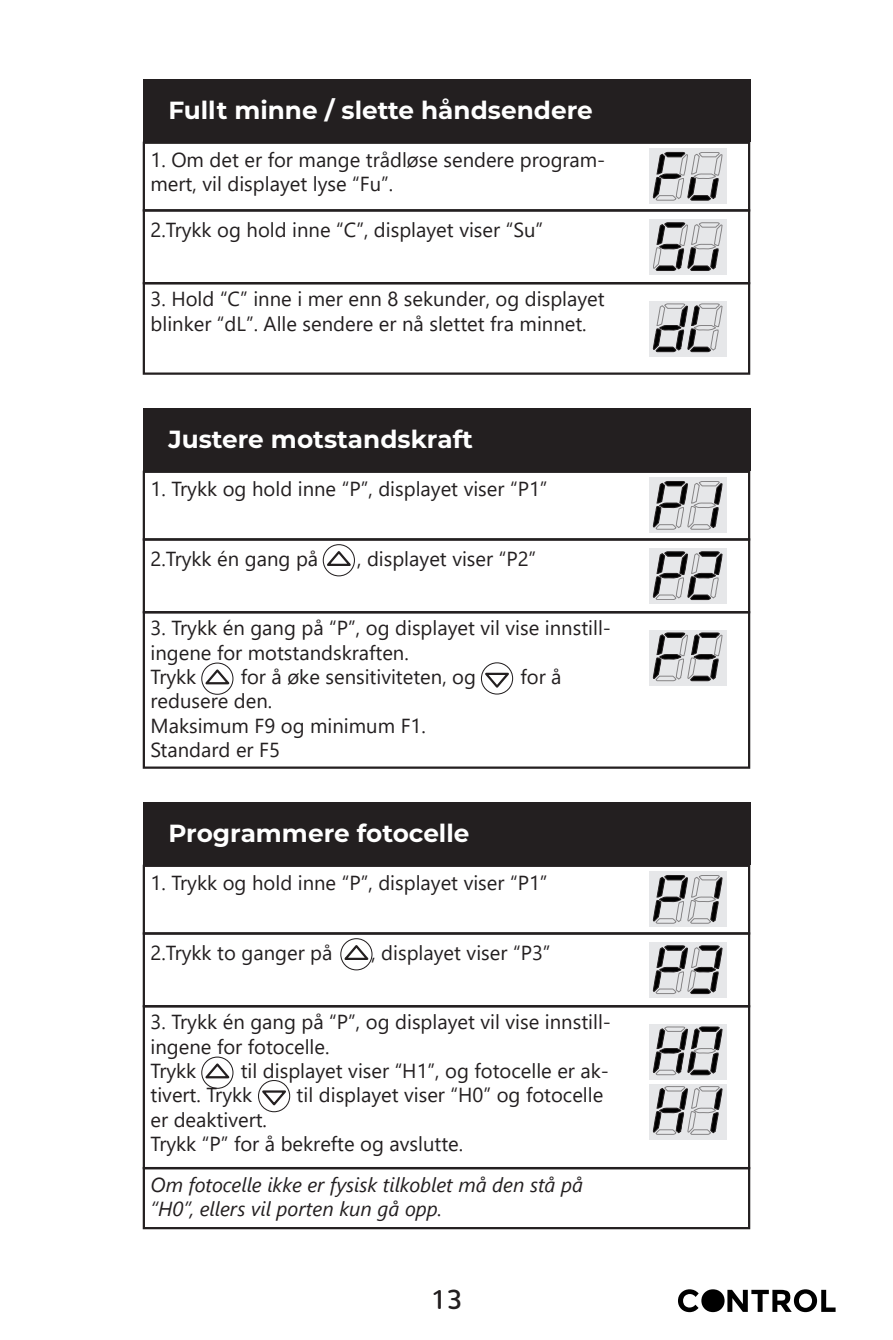
<style>
.page{position:relative;width:893px;height:1340px;background:#fff}
.page>*{position:absolute;margin:0;border:0;box-sizing:border-box;transform-origin:0 0}
.t1{font:500 27px "Nunito";color:#231f20}
.t2{font:700 24.75px "Montserrat";color:#fff}
.t3{font:20.25px/24.3px "Segoe UI";color:#231f20}
.t4{font:italic 20.25px/24.3px "Segoe UI";color:#231f20}
</style>
<div class="page">
<svg style="left:678px;top:1289px;width:158px;height:23px"></svg>
<div style="left:649px;top:301px;width:78px;height:56px;background:#e6e7e9"></div>
<div style="left:649px;top:630px;width:78px;height:56px;background:#e6e7e9"></div>
<div style="left:649px;top:1024px;width:78px;height:56px;background:#e6e7e9"></div>
<div style="left:649px;top:1083px;width:78px;height:56px;background:#e6e7e9"></div>
<div style="left:649px;top:219px;width:78px;height:55px;background:#e6e7e9"></div>
<div style="left:649px;top:548px;width:78px;height:55px;background:#e6e7e9"></div>
<div style="left:649px;top:941px;width:78px;height:56px;background:#e6e7e9"></div>
<div style="left:649px;top:148px;width:78px;height:56px;background:#e6e7e9"></div>
<div style="left:649px;top:477px;width:78px;height:56px;background:#e6e7e9"></div>
<div style="left:649px;top:871px;width:78px;height:56px;background:#e6e7e9"></div>
<div style="left:143px;top:79px;width:607px;height:63px;background:#231f20"></div>
<div style="left:143px;top:408px;width:607px;height:62px;background:#231f20"></div>
<div style="left:143px;top:801px;width:607px;height:63px;background:#231f20"></div>
<div style="left:143px;top:142px;width:607px;height:69px;border:2px solid #231f20"></div>
<div style="left:143px;top:470px;width:607px;height:70px;border:2px solid #231f20"></div>
<div style="left:143px;top:864px;width:607px;height:70px;border:2px solid #231f20"></div>
<div style="left:143px;top:282px;width:607px;height:93px;border:2px solid #231f20"></div>
<div style="left:143px;top:611px;width:607px;height:157px;border:2px solid #231f20"></div>
<div style="left:143px;top:1166px;width:607px;height:63px;border:2px solid #231f20"></div>
<div style="left:143px;top:209px;width:607px;height:75px;border:2px solid #231f20"></div>
<div style="left:143px;top:538px;width:607px;height:75px;border:2px solid #231f20"></div>
<div style="left:143px;top:932px;width:607px;height:75px;border:2px solid #231f20"></div>
<svg style="left:653px;top:152px;width:69px;height:49px"></svg>
<svg style="left:653px;top:481px;width:69px;height:48px"></svg>
<svg style="left:653px;top:875px;width:69px;height:48px"></svg>
<svg style="left:653px;top:222px;width:69px;height:49px"></svg>
<svg style="left:653px;top:551px;width:69px;height:49px"></svg>
<svg style="left:653px;top:945px;width:69px;height:49px"></svg>
<svg style="left:653px;top:303px;width:69px;height:49px"></svg>
<svg style="left:653px;top:632px;width:69px;height:49px"></svg>
<svg style="left:653px;top:1026px;width:69px;height:49px"></svg>
<svg style="left:653px;top:1086px;width:69px;height:48px"></svg>
<svg style="left:323px;top:548px;width:30px;height:20px"></svg>
<svg style="left:341px;top:942px;width:29px;height:20px"></svg>
<svg style="left:260px;top:1088px;width:30px;height:19px"></svg>
<svg style="left:483px;top:670px;width:30px;height:20px"></svg>
<svg style="left:202px;top:667px;width:29px;height:19px"></svg>
<svg style="left:202px;top:1061px;width:29px;height:19px"></svg>
<div style="left:323px;top:544px;width:32px;height:32px;border:1px solid #231f20;border-radius:50%"></div>
<div style="left:340px;top:938px;width:32px;height:32px;border:1px solid #231f20;border-radius:50%"></div>
<div style="left:258px;top:1080px;width:32px;height:32px;border:1px solid #231f20;border-radius:50%"></div>
<div style="left:481px;top:662px;width:32px;height:32px;border:1px solid #231f20;border-radius:50%"></div>
<div style="left:201px;top:662px;width:32px;height:32px;border:1px solid #231f20;border-radius:50%"></div>
<div style="left:201px;top:1056px;width:32px;height:32px;border:1px solid #231f20;border-radius:50%"></div>
<p class="t2" style="left:168px;top:92px;width:426px">Fullt minne / slette håndsendere</p>
<p class="t3" style="left:151px;top:146px;width:456px">1. Om det er for mange trådløse sendere program&shy;mert, vil displayet lyse “Fu”.</p>
<p class="t3" style="left:151px;top:216px;width:394px">2.Trykk og hold inne “C”, displayet viser “Su”</p>
<p class="t3" style="left:151px;top:285px;width:456px">3. Hold “C” inne i mer enn 8 sekunder, og displayet blinker “dL”. Alle sendere er nå slettet fra minnet.</p>
<p class="t2" style="left:168px;top:421px;width:306px">Justere motstandskraft</p>
<p class="t3" style="left:151px;top:475px;width:399px">1. Trykk og hold inne “P”, displayet viser “P1”</p>
<p class="t3" style="left:151px;top:545px;width:169px">2.Trykk én gang på</p>
<p class="t3" style="left:357px;top:545px;width:181px">, displayet viser “P2”</p>
<p class="t3" style="left:151px;top:614px;width:462px">3. Trykk én gang på “P”, og displayet vil vise innstill&shy;ingene for motstandskraften.<br>Trykk</p>
<p class="t3" style="left:241px;top:662px;width:237px">for å øke sensitiviteten, og</p>
<p class="t3" style="left:520px;top:662px;width:43px">for å</p>
<p class="t3" style="left:151px;top:687px;width:277px">redusere den.<br>Maksimum F9 og minimum F1.<br>Standard er F5</p>
<p class="t2" style="left:168px;top:815px;width:303px">Programmere fotocelle</p>
<p class="t3" style="left:151px;top:868px;width:399px">1. Trykk og hold inne “P”, displayet viser “P1”</p>
<p class="t3" style="left:151px;top:939px;width:183px">2.Trykk to ganger på</p>
<p class="t3" style="left:371px;top:939px;width:181px">, displayet viser “P3”</p>
<p class="t3" style="left:151px;top:1008px;width:462px">3. Trykk én gang på “P”, og displayet vil vise innstill&shy;ingene for fotocelle.<br>Trykk</p>
<p class="t3" style="left:151px;top:1056px;width:460px;text-indent:90px">til displayet viser “H1”, og fotocelle er ak&shy;tivert. Trykk</p>
<p class="t3" style="left:297px;top:1081px;width:308px">til displayet viser “H0” og fotocelle</p>
<p class="t3" style="left:151px;top:1105px;width:314px">er deaktivert.<br>Trykk “P” for å bekrefte og avslutte.</p>
<p class="t4" style="left:151px;top:1169px;width:434px">Om fotocelle ikke er fysisk tilkoblet må den stå på “H0”, ellers vil porten kun gå opp.</p>
<h1 class="t1" style="left:431px;top:1275px;width:33px">13</h1>
</div>
